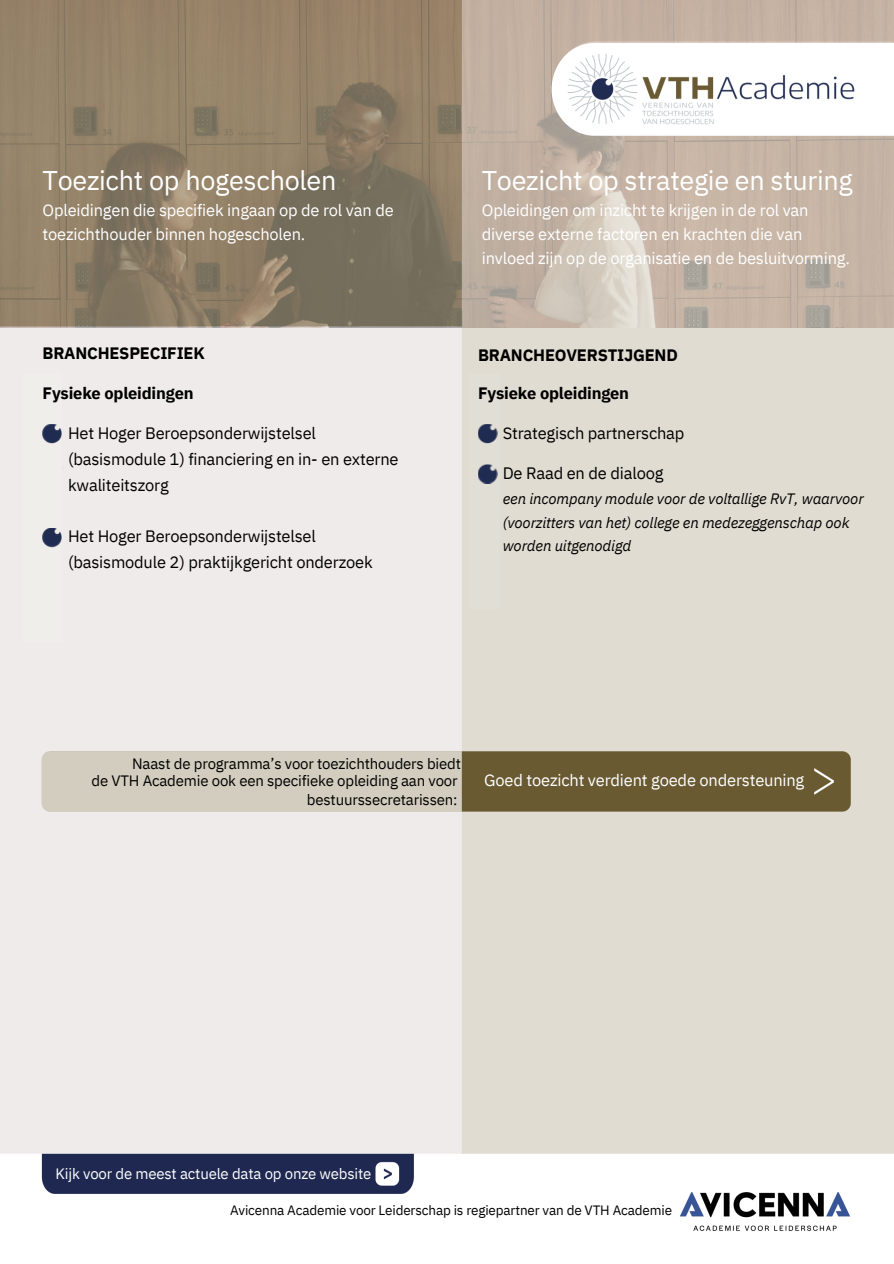
<style>
.page{position:relative;width:894px;height:1264px;background:#fff}
.page>*{position:absolute;margin:0;border:0;box-sizing:border-box;transform-origin:0 0}
.t1{font:27px "IBM Plex Sans";letter-spacing:-.01em;color:#fff}
.t2{font:16.5px/23.7px "IBM Plex Sans";letter-spacing:-.01em;color:#fff}
.t3{font:16.5px/25.8px "IBM Plex Sans";letter-spacing:-.01em;color:#000}
.t4{font:700 16.5px "IBM Plex Sans";letter-spacing:-.01em;color:#000}
.t5{font:15px/16.8px "IBM Plex Sans";letter-spacing:-.01em;color:#000;text-align:right}
.t6{font:italic 15px/23.7px "IBM Plex Sans";letter-spacing:-.01em;color:#000}
.t7{font:15px "IBM Plex Sans";letter-spacing:-.01em;color:#fff}
.t8{font:13.5px "IBM Plex Sans";letter-spacing:-.01em;color:#000}
</style>
<div class="page">
<img style="left:0;top:327px;width:893px;height:904px">
<div style="left:469px;top:373px;width:30px;height:236px;background:#e1ded6"></div>
<img style="left:0;top:0;width:893px;height:327px">
<svg style="left:551px;top:43px;width:342px;height:93px"></svg>
<img style="left:566px;top:53px;width:75px;height:73px">
<img style="left:640px;top:75px;width:215px;height:51px">
<div style="left:23px;top:373px;width:39px;height:268px;background:#f0eeeb"></div>
<img style="left:43px;top:424px;width:19px;height:19px">
<img style="left:43px;top:528px;width:19px;height:19px">
<img style="left:478px;top:424px;width:19px;height:19px">
<img style="left:478px;top:465px;width:19px;height:19px">
<p class="t1" style="left:43px;top:163px;width:295px">Toezicht op hogescholen</p>
<p class="t2" style="left:43px;top:198px;width:352px">Opleidingen die specifiek ingaan op de rol van de toezichthouder binnen hogescholen.</p>
<h3 class="t4" style="left:43px;top:342px;width:164px">BRANCHESPECIFIEK</h3>
<p class="t1" style="left:481px;top:163px;width:372px">Toezicht op strategie en sturing</p>
<p class="t2" style="left:481px;top:198px;width:369px">Opleidingen om inzicht te krijgen in de rol van diverse externe factoren en krachten die van invloed zijn op de organisatie en de besluitvorming.</p>
<h3 class="t4" style="left:478px;top:344px;width:201px">BRANCHEOVERSTIJGEND</h3>
<p class="t4" style="left:43px;top:382px;width:152px">Fysieke opleidingen</p>
<p class="t4" style="left:478px;top:382px;width:152px">Fysieke opleidingen</p>
<p class="t3" style="left:68px;top:420px;width:332px">Het Hoger Beroepsonderwijstelsel (basismodule 1) financiering en in- en externe kwaliteitszorg</p>
<p class="t3" style="left:68px;top:523px;width:306px">Het Hoger Beroepsonderwijstelsel (basismodule 2) praktijkgericht onderzoek</p>
<p class="t3" style="left:502px;top:420px;width:183px">Strategisch partnerschap</p>
<h3 class="t3" style="left:502px;top:460px;width:162px">De Raad en de dialoog</h3>
<h3 class="t6" style="left:502px;top:486px;width:362px">een incompany module voor de voltallige RvT, waarvoor (voorzitters van het) college en medezeggenschap ook worden uitgenodigd</h3>
<h1 class="t5" style="left:92px;top:755px;width:371px">Naast de programma’s voor toezichthouders biedt<br>de VTH Academie ook een specifieke opleiding aan voor</h1>
<h2 class="t5" style="left:307px;top:791px;width:152px">bestuurssecretarissen:</h2>
<h1 class="t2" style="left:484px;top:768px;width:321px">Goed toezicht verdient goede ondersteuning</h1>
<h2 class="t7" style="left:56px;top:1163px;width:317px">Kijk voor de meest actuele data op onze website</h2>
<p class="t8" style="left:230px;top:1201px;width:443px">Avicenna Academie voor Leiderschap is regiepartner van de VTH Academie</p>
</div>
